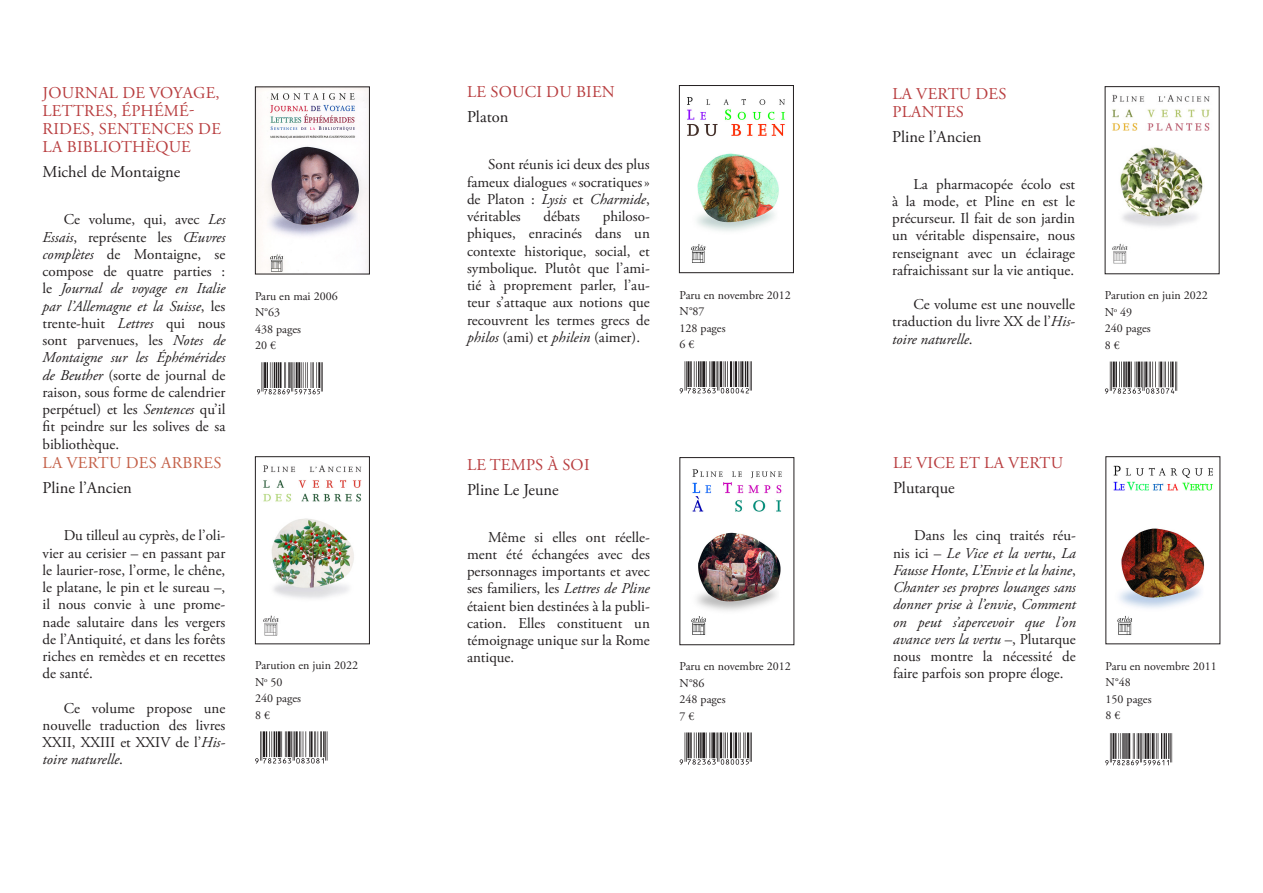
<style>
.page{position:relative;width:1263px;height:893px;background:#fff}
.page>*{position:absolute;margin:0;border:0;box-sizing:border-box;transform-origin:0 0}
.Titres{font:16.5px/18px "Adobe Garamond Pro";letter-spacing:.015em;color:#b83d3f}
.Auteur{font:16.5px "Adobe Garamond Pro";color:#231f20}
.Titres-2{font:16.5px "Adobe Garamond Pro";letter-spacing:.015em;color:#c46048}
.Texte_courant{font:15px/17.2px "Adobe Garamond Pro";color:#231f20;text-align:justify}
.Texte_courant-2{font:italic 15px/17.2px "Adobe Garamond Pro";color:#231f20;text-align:justify}
.Indications_livres{font:12px "Adobe Garamond Pro";color:#231f20}
.s1{font-style:italic}
.s2{font-style:normal}
</style>
<div class="page">
<img style="left:1112px;top:94px;width:98px;height:170px">
<svg style="left:1105px;top:362px;width:72px;height:32px"></svg>
<img style="left:263px;top:465px;width:99px;height:171px">
<div style="left:255px;top:456px;width:115px;height:188px;border:1px solid #231f20"></div>
<svg style="left:255px;top:731px;width:72px;height:32px"></svg>
<img style="left:691px;top:469px;width:91px;height:166px">
<div style="left:680px;top:457px;width:114px;height:188px;border:1px solid #231f20"></div>
<svg style="left:680px;top:732px;width:72px;height:33px"></svg>
<img style="left:1113px;top:465px;width:100px;height:170px">
<svg style="left:1105px;top:733px;width:67px;height:32px"></svg>
<img style="left:687px;top:97px;width:98px;height:166px">
<div style="left:679px;top:85px;width:115px;height:188px;border:1px solid #231f20"></div>
<svg style="left:680px;top:361px;width:72px;height:32px"></svg>
<img style="left:257px;top:89px;width:111px;height:183px">
<div style="left:255px;top:87px;width:115px;height:187px;border:1px solid #231f20"></div>
<svg style="left:257px;top:362px;width:66px;height:32px"></svg>
<p class="Titres" style="left:43px;top:85px;width:180px">JOURNAL DE VOYAGE,<br>LETTRES, ÉPHÉMÉ-<br>RIDES, SENTENCES DE<br>LA BIBLIOTHÈQUE</p>
<p class="Auteur" style="left:43px;top:162px;width:139px">Michel de Montaigne</p>
<p class="Texte_courant" style="left:43px;top:212px;width:184px;text-indent:21px">Ce volume, qui, avec <span class="s1">Les Essais</span>, représente les <span class="s1">Œuvres complètes</span> de Montaigne, se compose de quatre parties : le <span class="s1">Journal de voyage en Italie par l’Allemagne et la Suisse</span>, les trente-huit <span class="s1">Lettres</span> qui nous sont parvenues, les <span class="s1">Notes de Montaigne sur les Éphémérides de Beuther</span> (sorte de journal de raison, sous forme de calendrier perpétuel) et les <span class="s1">Sentences</span> qu’il fit peindre sur les solives de sa bibliothèque.</p>
<p class="Titres-2" style="left:43px;top:453px;width:180px">LA VERTU DES ARBRES</p>
<p class="Auteur" style="left:43px;top:478px;width:91px">Pline l’Ancien</p>
<p class="Texte_courant" style="left:43px;top:528px;width:184px;text-indent:21px">Du tilleul au cyprès, de l’oli&shy;vier au cerisier – en passant par le laurier-rose, l’orme, le chêne, le platane, le pin et le sureau –, il nous convie à une prome&shy;nade salutaire dans les vergers de l’Antiquité, et dans les forêts riches en remèdes et en recettes de santé.</p>
<p class="Texte_courant" style="left:43px;top:700px;width:184px;text-indent:21px">Ce volume propose une nouvelle traduction des livres XXII, XXIII et XXIV de l’<span class="s1">His&shy;toire naturelle</span>.</p>
<p class="Indications_livres" style="left:255px;top:289px;width:84px">Paru en mai 2006</p>
<p class="Indications_livres" style="left:255px;top:305px;width:27px">N°63</p>
<p class="Indications_livres" style="left:255px;top:322px;width:47px">438 pages</p>
<p class="Indications_livres" style="left:255px;top:338px;width:22px">20 €</p>
<p class="Indications_livres" style="left:255px;top:658px;width:104px">Parution en juin 2022</p>
<p class="Indications_livres" style="left:255px;top:674px;width:29px">N<sup>o</sup> 50</p>
<p class="Indications_livres" style="left:255px;top:691px;width:47px">240 pages</p>
<p class="Indications_livres" style="left:255px;top:707px;width:16px">8 €</p>
<p class="Titres" style="left:467px;top:84px;width:149px">LE SOUCI DU BIEN</p>
<p class="Auteur" style="left:467px;top:107px;width:43px">Platon</p>
<p class="Texte_courant" style="left:467px;top:156px;width:184px;text-indent:21px">Sont réunis ici deux des plus fameux dialogues «socratiques» de Platon : <span class="s1">Lysis</span> et <span class="s1">Charmide</span>, véritables</p>
<p class="Texte_courant" style="left:467px;top:208px;width:184px;text-indent:136px">philoso&shy;phiques, enracinés dans un contexte historique, social, et symbolique. Plutôt que l’ami&shy;tié à proprement parler, l’au&shy;teur s’attaque aux notions que recouvrent les termes grecs de <span class="s1">philos</span> (ami) et <span class="s1">philein</span> (aimer).</p>
<p class="Texte_courant" style="left:543px;top:208px;width:38px">débats</p>
<p class="Indications_livres" style="left:680px;top:288px;width:113px">Paru en novembre 2012</p>
<p class="Indications_livres" style="left:680px;top:304px;width:27px">N°87</p>
<p class="Indications_livres" style="left:680px;top:321px;width:47px">128 pages</p>
<p class="Indications_livres" style="left:680px;top:337px;width:16px">6 €</p>
<p class="Titres" style="left:467px;top:456px;width:124px">LE TEMPS À SOI</p>
<p class="Auteur" style="left:467px;top:479px;width:93px">Pline Le Jeune</p>
<p class="Texte_courant" style="left:467px;top:529px;width:184px;text-indent:21px">Même si elles ont réelle&shy;ment été échangées avec des personnages importants et avec ses familiers, les <span class="s1">Lettres de Pline </span>étaient bien destinées à la publi&shy;cation. Elles constituent un témoignage unique sur la Rome antique.</p>
<p class="Indications_livres" style="left:680px;top:659px;width:113px">Paru en novembre 2012</p>
<p class="Indications_livres" style="left:680px;top:676px;width:27px">N°86</p>
<p class="Indications_livres" style="left:680px;top:692px;width:47px">248 pages</p>
<p class="Indications_livres" style="left:680px;top:709px;width:16px">7 €</p>
<p class="Titres" style="left:892px;top:85px;width:116px">LA VERTU DES<br>PLANTES</p>
<p class="Auteur" style="left:892px;top:126px;width:91px">Pline l’Ancien</p>
<p class="Texte_courant" style="left:892px;top:176px;width:184px;text-indent:21px">La pharmacopée écolo est à la mode, et Pline en est le précurseur. Il fait de son jardin un véritable dispensaire, nous renseignant avec un éclairage rafraichissant sur la vie antique.</p>
<p class="Texte_courant" style="left:892px;top:296px;width:184px;text-indent:21px">Ce volume est une nouvelle traduction du livre XX de l’<span class="s1">His&shy;toire naturelle</span>.</p>
<p class="Indications_livres" style="left:1105px;top:288px;width:104px">Parution en juin 2022</p>
<p class="Indications_livres" style="left:1105px;top:305px;width:29px">N<sup>o</sup> 49</p>
<p class="Indications_livres" style="left:1105px;top:321px;width:47px">240 pages</p>
<p class="Indications_livres" style="left:1105px;top:338px;width:16px">8 €</p>
<p class="Titres" style="left:893px;top:455px;width:171px">LE VICE ET LA VERTU</p>
<p class="Auteur" style="left:893px;top:478px;width:63px">Plutarque</p>
<p class="Texte_courant-2" style="left:893px;top:527px;width:184px;text-indent:21px"><span class="s2">Dans les cinq traités réu&shy;nis ici –</span> Le Vice et la vertu<span class="s2">,</span> La Fausse Honte<span class="s2">,</span> L’Envie et la haine<span class="s2">, </span>Chanter ses propres louanges sans donner prise à l’envie<span class="s2">,</span> Comment on peut s’apercevoir que l’on avance vers la vertu <span class="s2">–, Plutarque nous montre la nécessité de faire parfois son propre éloge.</span></p>
<p class="Indications_livres" style="left:1106px;top:659px;width:113px">Paru en novembre 2011</p>
<p class="Indications_livres" style="left:1106px;top:675px;width:27px">N°48</p>
<p class="Indications_livres" style="left:1106px;top:692px;width:47px">150 pages</p>
<p class="Indications_livres" style="left:1106px;top:708px;width:16px">8 €</p>
</div>
